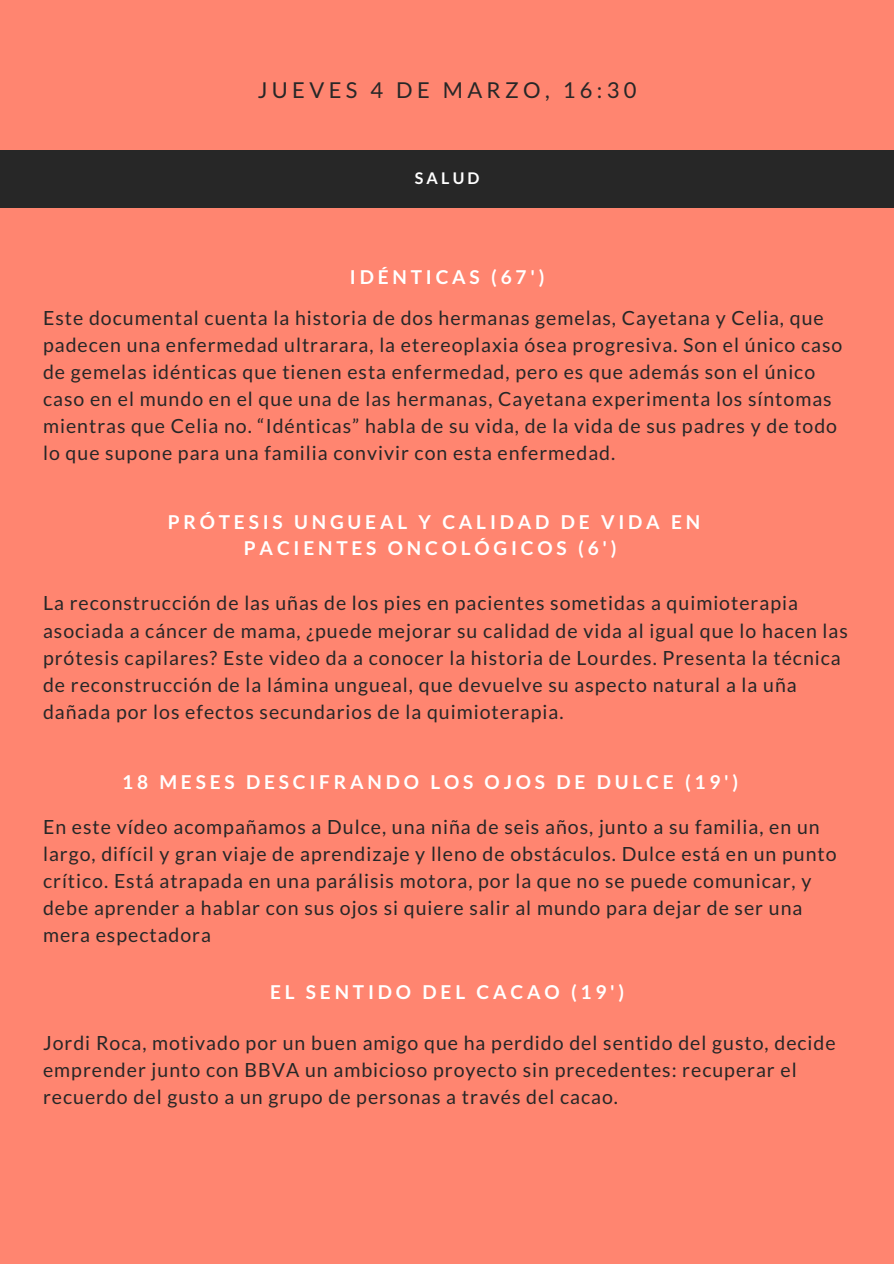
<style>
.page{position:relative;width:894px;height:1264px;background:#fff}
.page>*{position:absolute;margin:0;border:0;box-sizing:border-box;transform-origin:0 0}
.t1{font:21.9px "Lato";letter-spacing:.2em;color:#272727}
.t2{font:19.5px/27px "Lato";letter-spacing:.05em;color:#272727}
.t3{font:700 19.05px "Lato";letter-spacing:.2em;color:#fff}
.t4{font:700 16.05px "Lato";letter-spacing:.2em;color:#fff}
</style>
<div class="page">
<div style="left:0;top:0;width:893px;height:1263px;background:#ff8570"></div>
<div style="left:0;top:150px;width:893px;height:58px;background:#272727"></div>
<p class="t1" style="left:258px;top:77px;width:380px">JUEVES 4 DE MARZO, 16:30</p>
<p class="t4" style="left:414px;top:168px;width:66px">SALUD</p>
<p class="t3" style="left:350px;top:265px;width:196px">IDÉNTICAS (67')</p>
<p class="t2" style="left:43px;top:303px;width:800px">Este documental cuenta la historia de dos hermanas gemelas, Cayetana y Celia, que padecen una enfermedad ultrarara, la etereoplaxia ósea progresiva. Son el único caso de gemelas idénticas que tienen esta enfermedad, pero es que además son el único caso en el mundo en el que una de las hermanas, Cayetana experimenta los síntomas mientras que Celia no. “Idénticas” habla de su vida, de la vida de sus padres y de todo lo que supone para una familia convivir con esta enfermedad.</p>
<p class="t3" style="left:168px;top:510px;width:534px">PRÓTESIS UNGUEAL Y CALIDAD DE VIDA EN</p>
<p class="t3" style="left:244px;top:536px;width:374px">PACIENTES ONCOLÓGICOS (6')</p>
<p class="t2" style="left:43px;top:589px;width:806px">La reconstrucción de las uñas de los pies en pacientes sometidas a quimioterapia asociada a cáncer de mama, ¿puede mejorar su calidad de vida al igual que lo hacen las prótesis capilares? Este video da a conocer la historia de Lourdes. Presenta la técnica de reconstrucción de la lámina ungueal, que devuelve su aspecto natural a la uña dañada por los efectos secundarios de la quimioterapia.</p>
<p class="t3" style="left:122px;top:770px;width:617px">18 MESES DESCIFRANDO LOS OJOS DE DULCE (19')</p>
<p class="t2" style="left:43px;top:812px;width:794px">En este vídeo acompañamos a Dulce, una niña de seis años, junto a su familia, en un largo, difícil y gran viaje de aprendizaje y lleno de obstáculos. Dulce está en un punto crítico. Está atrapada en una parálisis motora, por la que no se puede comunicar, y debe aprender a hablar con sus ojos si quiere salir al mundo para dejar de ser una mera espectadora</p>
<p class="t3" style="left:270px;top:980px;width:356px">EL SENTIDO DEL CACAO (19')</p>
<p class="t2" style="left:43px;top:1029px;width:794px">Jordi Roca, motivado por un buen amigo que ha perdido del sentido del gusto, decide emprender junto con BBVA un ambicioso proyecto sin precedentes: recuperar el recuerdo del gusto a un grupo de personas a través del cacao.</p>
</div>
